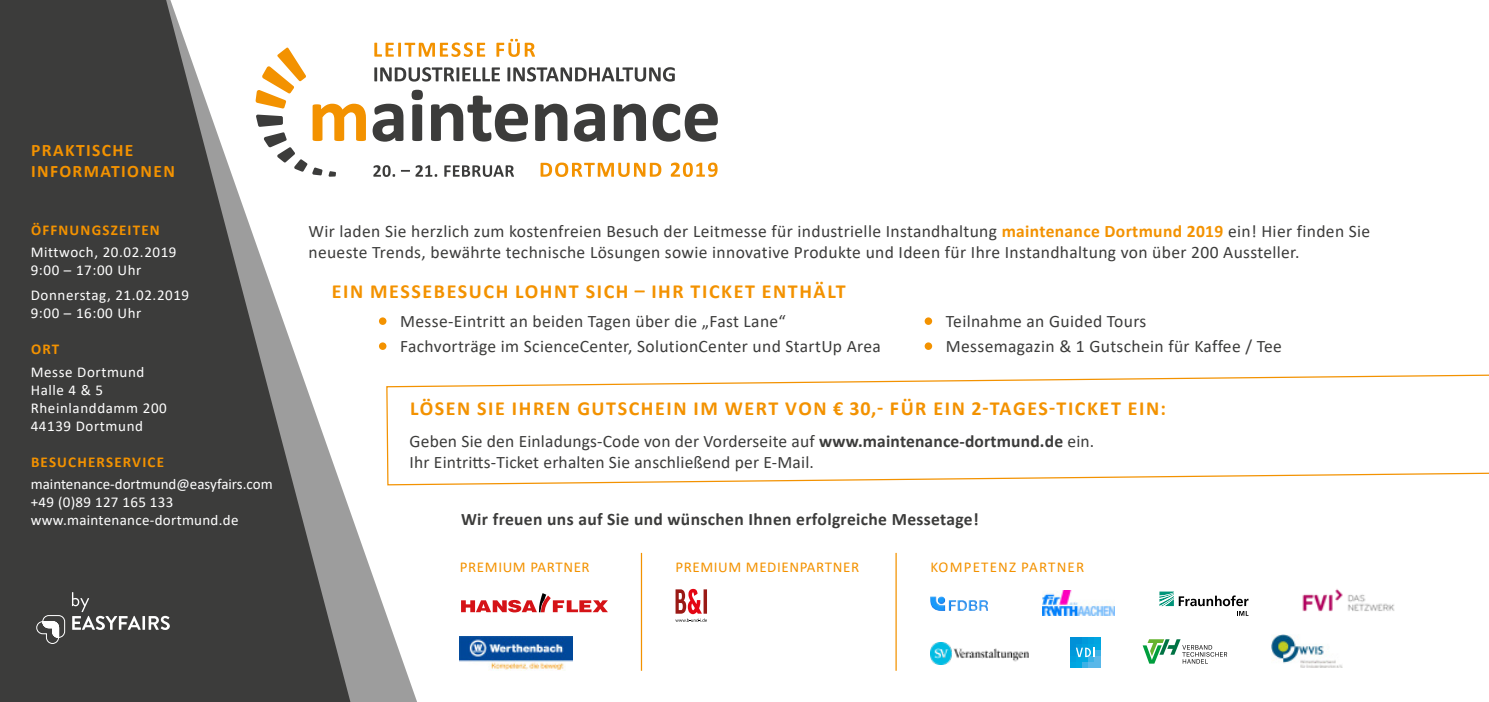
<style>
.page{position:relative;width:1489px;height:702px;background:#fff}
.page>*{position:absolute;margin:0;border:0;box-sizing:border-box;transform-origin:0 0}
.t1{font:700 20px "Calibri";letter-spacing:.08em;color:#f39200}
.t2{font:17.5px/21px "Calibri";letter-spacing:.02em;color:#3c3c3b}
.t3{font:700 17.5px "Calibri";letter-spacing:.02em;color:#3c3c3b}
.t4{font:700 17.5px/21px "Calibri";letter-spacing:.08em;color:#f39200}
.t5{font:15px/18px "Calibri";letter-spacing:.04em;color:#fff}
.t6{font:15px/18px "Calibri";letter-spacing:.01em;color:#fff}
.t7{font:15px "Calibri";letter-spacing:.04em;color:#f39200}
.t8{font:700 15px "Calibri";letter-spacing:.08em;color:#f39200}
.t9{font:15px "Calibri";letter-spacing:.08em;color:#f39200}
.s1{font-weight:700;color:#f39200}
.s2{font-weight:700}
</style>
<div class="page">
<svg style="left:350px;top:89px;width:70px;height:613px"></svg>
<svg style="left:0;top:0;width:350px;height:702px;background:#60605f"></svg>
<div style="left:379px;top:317px;width:7px;height:8px;background:#f39200;border-radius:50%"></div>
<div style="left:379px;top:342px;width:7px;height:8px;background:#f39200;border-radius:50%"></div>
<div style="left:924px;top:317px;width:8px;height:8px;background:#f39200;border-radius:50%"></div>
<div style="left:924px;top:342px;width:8px;height:8px;background:#f39200;border-radius:50%"></div>
<svg style="left:255px;top:48px;width:111px;height:129px"></svg>
<svg style="left:372px;top:104px;width:31px;height:38px"></svg>
<svg style="left:411px;top:90px;width:12px;height:51px"></svg>
<svg style="left:431px;top:96px;width:97px;height:46px"></svg>
<svg style="left:535px;top:104px;width:32px;height:37px"></svg>
<svg style="left:574px;top:104px;width:31px;height:38px"></svg>
<svg style="left:613px;top:104px;width:33px;height:37px"></svg>
<svg style="left:652px;top:104px;width:65px;height:38px"></svg>
<svg style="left:540px;top:162px;width:121px;height:15px"></svg>
<svg style="left:670px;top:162px;width:47px;height:15px"></svg>
<svg style="left:373px;top:165px;width:22px;height:12px"></svg>
<svg style="left:401px;top:165px;width:36px;height:12px"></svg>
<svg style="left:444px;top:165px;width:70px;height:12px"></svg>
<svg style="left:374px;top:42px;width:111px;height:15px"></svg>
<svg style="left:496px;top:39px;width:39px;height:18px"></svg>
<svg style="left:374px;top:67px;width:126px;height:15px"></svg>
<svg style="left:507px;top:67px;width:167px;height:15px"></svg>
<hr style="left:895px;top:553px;width:1px;height:117px;background:#f39200">
<hr style="left:641px;top:553px;width:1px;height:117px;background:#f39200">
<svg style="left:461px;top:593px;width:147px;height:19px"></svg>
<img style="left:460px;top:636px;width:112px;height:34px">
<svg style="left:675px;top:589px;width:32px;height:33px"></svg>
<svg style="left:1159px;top:591px;width:89px;height:24px"></svg>
<img style="left:930px;top:596px;width:58px;height:15px">
<img style="left:1271px;top:634px;width:70px;height:33px">
<div style="left:1069px;top:661px;width:7px;height:6px;background:#00a5e1"></div>
<div style="left:1069px;top:655px;width:7px;height:6px;background:#009fde"></div>
<div style="left:1069px;top:649px;width:7px;height:6px;background:#0099db"></div>
<div style="left:1069px;top:643px;width:7px;height:6px;background:#0090d7"></div>
<div style="left:1069px;top:637px;width:7px;height:6px;background:#0090d7"></div>
<svg style="left:1076px;top:637px;width:24px;height:30px"></svg>
<img style="left:930px;top:642px;width:98px;height:22px">
<img style="left:1042px;top:590px;width:72px;height:25px">
<img style="left:1302px;top:589px;width:93px;height:23px">
<svg style="left:1142px;top:639px;width:84px;height:24px"></svg>
<svg style="left:36px;top:614px;width:30px;height:30px"></svg>
<svg style="left:72px;top:592px;width:98px;height:38px;background:#5e5e5e"></svg>
<svg style="left:385px;top:368px;width:1103px;height:118px"></svg>
<p class="t4" style="left:31px;top:139px;width:145px">PRAKTISCHE<br>INFORMATIONEN</p>
<p class="t8" style="left:31px;top:219px;width:130px">ÖFFNUNGSZEITEN</p>
<p class="t5" style="left:31px;top:243px;width:147px">Mittwoch, 20.02.2019<br>9:00 – 17:00 Uhr</p>
<p class="t5" style="left:31px;top:286px;width:160px">Donnerstag, 21.02.2019<br>9:00 – 16:00 Uhr</p>
<p class="t8" style="left:31px;top:339px;width:30px">ORT</p>
<p class="t5" style="left:31px;top:362px;width:137px">Messe Dortmund<br>Halle 4 &amp; 5<br>Rheinlanddamm 200<br>44139 Dortmund</p>
<p class="t8" style="left:31px;top:451px;width:134px">BESUCHERSERVICE</p>
<p class="t6" style="left:31px;top:475px;width:243px">maintenance-dortmund@easyfairs.com +49 (0)89 127 165 133 www.maintenance-dortmund.de</p>
<p class="t2" style="left:308px;top:220px;width:1063px">Wir laden Sie herzlich zum kostenfreien Besuch der Leitmesse für industrielle Instandhaltung <span class="s1">maintenance Dortmund 2019</span> ein! Hier finden Sie neueste Trends, bewährte technische Lösungen sowie innovative Produkte und Ideen für Ihre Instandhaltung von über 200 Aussteller.</p>
<p class="t1" style="left:332px;top:277px;width:515px">EIN MESSEBESUCH LOHNT SICH – IHR TICKET ENTHÄLT</p>
<p class="t2" style="left:400px;top:308px;width:482px;line-height:25px">Messe-Eintritt an beiden Tagen über die „Fast Lane“<br>Fachvorträge im ScienceCenter, SolutionCenter und StartUp Area</p>
<p class="t2" style="left:945px;top:308px;width:337px;line-height:25px">Teilnahme an Guided Tours<br>Messemagazin &amp; 1 Gutschein für Kaffee / Tee</p>
<p class="t1" style="left:410px;top:394px;width:757px">LÖSEN SIE IHREN GUTSCHEIN IM WERT VON € 30,- FÜR EIN 2-TAGES-TICKET EIN:</p>
<p class="t2" style="left:409px;top:430px;width:686px">Geben Sie den Einladungs-Code von der Vorderseite auf <span class="s2">www.maintenance-dortmund.de</span> ein.<br>Ihr Eintritts-Ticket erhalten Sie anschließend per E-Mail.</p>
<p class="t3" style="left:461px;top:507px;width:519px">Wir freuen uns auf Sie und wünschen Ihnen erfolgreiche Messetage!</p>
<p class="t7" style="left:460px;top:556px;width:131px">PREMIUM PARTNER</p>
<p class="t7" style="left:675px;top:556px;width:185px">PREMIUM MEDIENPARTNER</p>
<p class="t9" style="left:930px;top:556px;width:155px">KOMPETENZ PARTNER</p>
</div>
